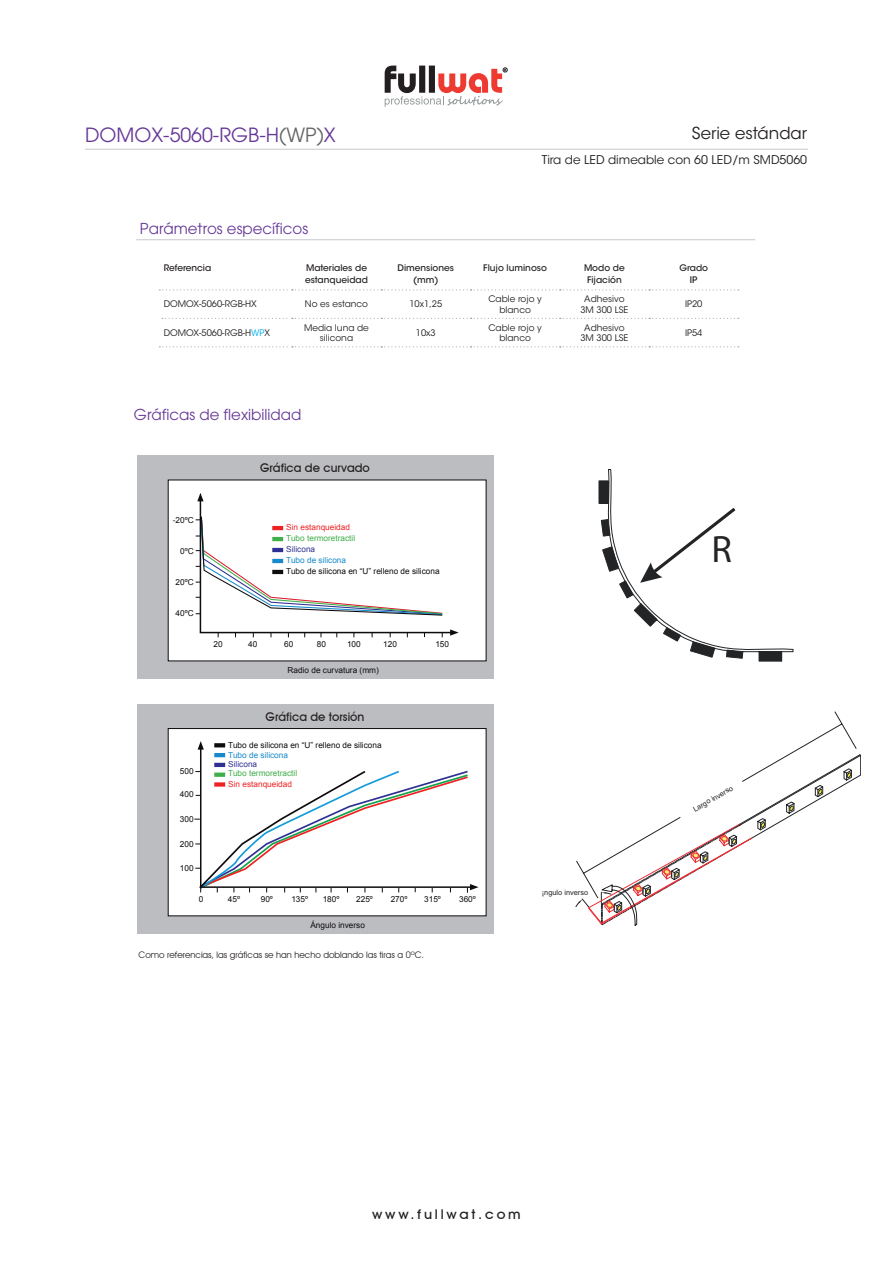
<style>
.page{position:relative;width:893px;height:1263px;background:#fff}
.page>*{position:absolute;margin:0;border:0;box-sizing:border-box;transform-origin:0 0}
.t1{font:38.1px "Myriad Pro";color:#222426}
.t2{font:19.5px "Avant Garde LT";color:#653796}
.t3{font:16.5px "ITC Avant Garde Std";color:#231f20}
.subtitulo{font:15px "Avant Garde LT";color:#653796}
.t4{font:500 13.5px "Avant Garde IT Cby BT";letter-spacing:.19em;color:#231f20;scale:1.07 1}
.t5{font:12px "ITC Avant Garde Std";color:#231f20}
.familia{font:500 12px "Avant Garde IT Cby BT";color:#231f20}
.familia-2{font:9px/10.8px "ITC Avant Garde Std";color:#231f20;text-align:center}
.familia-3{font:500 9px/12px "ITC Avant Garde Std";color:#231f20;text-align:center}
.familia-4{font:9px "Avant Garde IT Cby BT";color:#231f20}
.t6{font:8.25px "Arial";color:#0f0c10}
.t7{font:8.25px "Arial";color:#40ae49}
.t8{font:8.25px "Arial";color:#ee2123}
.t9{font:8.25px "Arial";color:#168acb}
.t10{font:8.25px "Arial";color:#2e3092}
.t11{font:7.35px "Arial";color:#222427}
.s1{color:#636366}
.s2{color:#00aeef}
</style>
<div class="page">
<svg style="left:385px;top:66px;width:122px;height:41px"></svg>
<hr style="left:85px;top:149px;width:723px;height:1px;background:#c7c8ca">
<svg style="left:159px;top:289px;width:580px;height:58px"></svg>
<hr style="left:136px;top:239px;width:619px;height:1px;background:#c7c8ca">
<div style="left:137px;top:455px;width:357px;height:223px;background:#bcbdc0"></div>
<div style="left:168px;top:480px;width:318px;height:181px;background:#fff"></div>
<svg style="left:196px;top:493px;width:263px;height:144px"></svg>
<div style="left:599px;top:481px;width:10px;height:23px;border:1px solid #222426"></div>
<svg style="left:601px;top:469px;width:193px;height:192px"></svg>
<div style="left:137px;top:704px;width:357px;height:229px;background:#bcbdc0"></div>
<div style="left:168px;top:728px;width:318px;height:188px;background:#fff;border:1px solid #0f0c10"></div>
<svg style="left:194px;top:741px;width:285px;height:152px"></svg>
<svg style="left:575px;top:754px;width:286px;height:171px"></svg>
<h2 class="t2" style="left:85px;top:123px;width:252px">DOMOX-5060-RGB-H<span class="s1">(WP)</span>X</h2>
<h3 class="t3" style="left:692px;top:123px;width:117px">Serie estándar</h3>
<h3 class="t5" style="left:542px;top:152px;width:267px">Tira de LED dimeable con 60 LED/m SMD5060</h3>
<p class="subtitulo" style="left:140px;top:220px;width:170px">Parámetros específicos</p>
<p class="familia-3" style="left:164px;top:262px;width:49px">Referencia</p>
<p class="familia-3" style="left:305px;top:262px;width:64px;text-align:left">Materiales de estanqueidad</p>
<p class="familia-3" style="left:397px;top:262px;width:58px">Dimensiones (mm)</p>
<p class="familia-3" style="left:483px;top:262px;width:65px">Flujo luminoso</p>
<p class="familia-3" style="left:584px;top:262px;width:42px">Modo de<br>Fijación</p>
<p class="familia-3" style="left:679px;top:262px;width:30px">Grado<br>IP</p>
<p class="familia-2" style="left:164px;top:299px;width:95px">DOMOX-5060-RGB-HX</p>
<p class="familia-2" style="left:305px;top:299px;width:65px">No es estanco</p>
<p class="familia-2" style="left:409px;top:299px;width:34px">10x1,25</p>
<p class="familia-2" style="left:488px;top:294px;width:55px">Cable rojo y blanco</p>
<p class="familia-2" style="left:580px;top:294px;width:49px">Adhesivo<br>3M 300 LSE</p>
<p class="familia-2" style="left:685px;top:299px;width:19px">IP20</p>
<p class="familia-2" style="left:164px;top:327px;width:108px">DOMOX-5060-RGB-H<span class="s2">WP</span>X</p>
<p class="familia-2" style="left:304px;top:322px;width:66px">Media luna de silicona</p>
<p class="familia-2" style="left:416px;top:327px;width:21px">10x3</p>
<p class="familia-2" style="left:488px;top:322px;width:55px">Cable rojo y blanco</p>
<p class="familia-2" style="left:580px;top:322px;width:49px">Adhesivo<br>3M 300 LSE</p>
<p class="familia-2" style="left:685px;top:327px;width:19px">IP54</p>
<p class="subtitulo" style="left:134px;top:405px;width:169px">Gráficas de flexibilidad</p>
<p class="t6" style="left:173px;top:514px;width:22px">-20ºC</p>
<p class="t6" style="left:180px;top:545px;width:15px">0ºC</p>
<p class="t6" style="left:175px;top:577px;width:20px">20ºC</p>
<p class="t6" style="left:175px;top:608px;width:20px">40ºC</p>
<p class="t6" style="left:180px;top:766px;width:15px">500</p>
<p class="t6" style="left:180px;top:789px;width:15px">400</p>
<p class="t6" style="left:180px;top:813px;width:15px">300</p>
<p class="t6" style="left:180px;top:838px;width:15px">200</p>
<p class="t6" style="left:180px;top:863px;width:15px">100</p>
<p class="familia" style="left:260px;top:460px;width:111px">Gráfica de curvado</p>
<p class="t8" style="left:286px;top:522px;width:65px">Sin estanqueidad</p>
<p class="t7" style="left:286px;top:533px;width:70px">Tubo termoretractil</p>
<p class="t10" style="left:286px;top:544px;width:30px">Silicona</p>
<p class="t9" style="left:286px;top:555px;width:61px">Tubo de silicona</p>
<p class="t6" style="left:286px;top:566px;width:155px">Tubo de silicona en “U” relleno de silicona</p>
<p class="t6" style="left:214px;top:639px;width:11px">20</p>
<p class="t6" style="left:248px;top:639px;width:11px">40</p>
<p class="t6" style="left:284px;top:639px;width:11px">60</p>
<p class="t6" style="left:317px;top:639px;width:11px">80</p>
<p class="t6" style="left:347px;top:639px;width:15px">100</p>
<p class="t6" style="left:383px;top:639px;width:15px">120</p>
<p class="t6" style="left:435px;top:639px;width:15px">150</p>
<p class="t6" style="left:288px;top:664px;width:93px">Radio de curvatura (mm)</p>
<p class="familia" style="left:266px;top:709px;width:100px">Gráfica de torsión</p>
<p class="t6" style="left:228px;top:739px;width:155px">Tubo de silicona en “U” relleno de silicona</p>
<p class="t9" style="left:228px;top:749px;width:61px">Tubo de silicona</p>
<p class="t10" style="left:228px;top:759px;width:30px">Silicona</p>
<p class="t7" style="left:228px;top:768px;width:70px">Tubo termoretractil</p>
<p class="t8" style="left:228px;top:778px;width:65px">Sin estanqueidad</p>
<p class="t6" style="left:199px;top:893px;width:6px">0</p>
<p class="t6" style="left:228px;top:893px;width:14px">45º</p>
<p class="t6" style="left:261px;top:893px;width:14px">90º</p>
<p class="t6" style="left:291px;top:893px;width:18px">135º</p>
<p class="t6" style="left:323px;top:893px;width:18px">180º</p>
<p class="t6" style="left:356px;top:893px;width:18px">225º</p>
<p class="t6" style="left:391px;top:893px;width:18px">270º</p>
<p class="t6" style="left:424px;top:893px;width:18px">315º</p>
<p class="t6" style="left:459px;top:893px;width:18px">360º</p>
<p class="t6" style="left:310px;top:919px;width:56px">Ángulo inverso</p>
<p class="familia-4" style="left:139px;top:949px;width:287px">Como referencias, las gráficas se han hecho doblando las tiras a 0ºC.</p>
<p class="t11" style="left:542px;top:887px;width:48px">¡ngulo inverso</p>
<h3 class="t4" style="left:372px;top:1206px;width:140px">www.fullwat.com</h3>
<h1 class="t1" style="left:711px;top:526px;width:22px">R</h1>
<p class="t11" style="left:691px;top:805px;width:46px;rotate:-30deg">Largo inverso</p>
</div>
